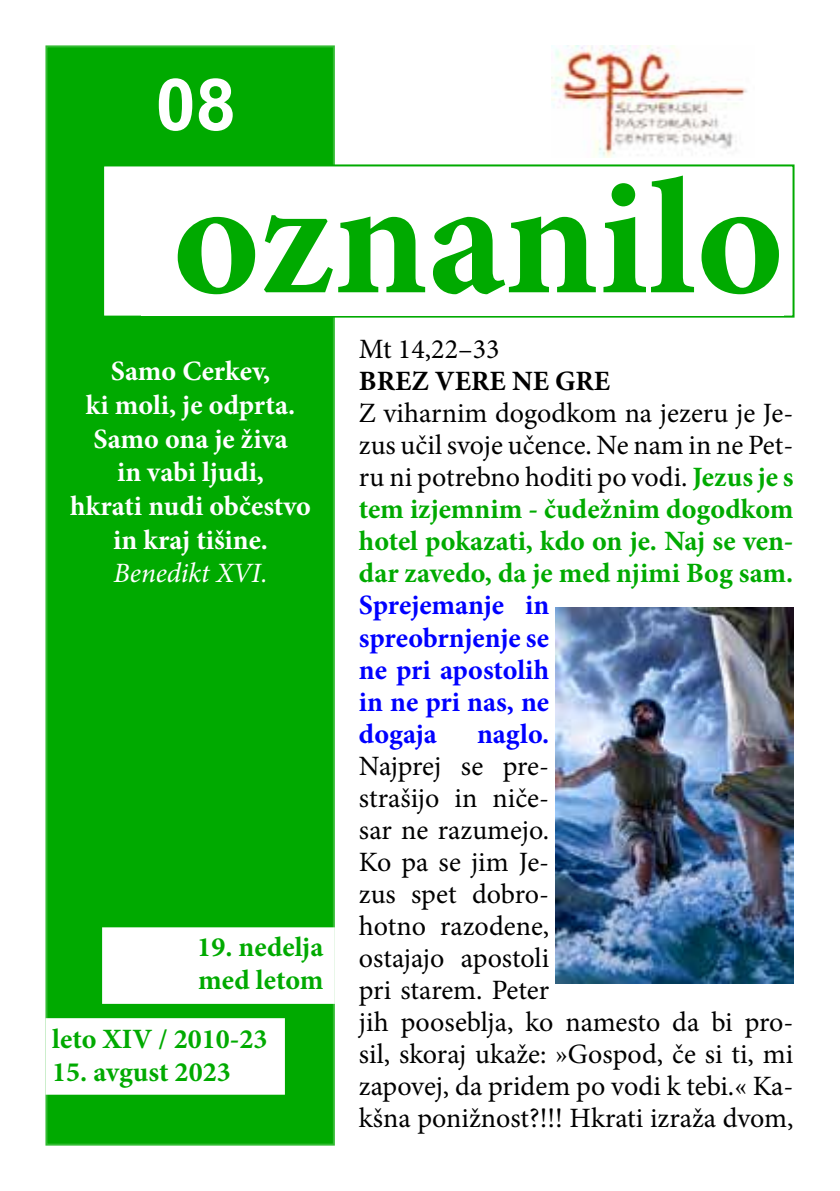
<style>
.page{position:relative;width:840px;height:1191px;background:#fff}
.page>*{position:absolute;margin:0;border:0;box-sizing:border-box;transform-origin:0 0}
.t1{font:700 166px "Minion Pro";color:#0a0}
.t2{font:700 72px "Arial";color:#fff}
.t3{font:28px/32px "Minion Pro";color:#000}
.t4{font:700 28px/32px "Minion Pro";color:#0a0}
.t5{font:700 28px/33.6px "Minion Pro";color:#fff;text-align:center}
.t6{font:700 28px/32px "Minion Pro";color:#00f;text-align:justify}
.t7{font:700 28px "Minion Pro";color:#000}
.t8{font:italic 28px "Minion Pro";letter-spacing:-.005em;color:#fff}
.s1{font-weight:400;color:#000}
</style>
<div class="page">
<div style="left:45px;top:45px;width:289px;height:1100px;background:#0a0;border:2px solid #3b3"></div>
<div style="left:102px;top:164px;width:692px;height:154px;background:#fff;border:2px solid #0a0"></div>
<img style="left:551px;top:45px;width:196px;height:113px">
<div style="left:45px;top:1018px;width:240px;height:76px;background:#fff;border:2px solid #fff"></div>
<div style="left:102px;top:927px;width:232px;height:77px;background:#fff;border:2px solid #fff"></div>
<div style="left:142px;top:171px;width:641px;height:145px;background:#fff"></div>
<img style="left:555px;top:607px;width:237px;height:376px">
<h2 class="t2" style="left:156px;top:54px;width:82px">08</h2>
<h1 class="t1" style="left:173px;top:122px;width:612px">oznanilo</h1>
<p class="t5" style="left:70px;top:354px;width:242px">Samo Cerkev,<br>ki moli, je odprta.<br>Samo ona je živa<br>in vabi ljudi,<br>hkrati nudi občestvo in kraj tišine.</p>
<p class="t8" style="left:113px;top:554px;width:155px">Benedikt XVI.</p>
<p class="t4" style="left:197px;top:929px;width:127px;line-height:33.6px">19. nedelja med letom</p>
<p class="t4" style="left:52px;top:1022px;width:216px">leto XIV / 2010-23</p>
<p class="t4" style="left:52px;top:1056px;width:180px">15. avgust 2023</p>
<p class="t3" style="left:359px;top:333px;width:142px">Mt 14,22–33</p>
<p class="t7" style="left:359px;top:362px;width:252px">BREZ VERE NE GRE</p>
<p class="t4" style="left:359px;top:397px;width:436px;text-align:justify"><span class="s1">Z viharnim dogodkom na jezeru je Je&shy;zus učil svoje učence. Ne nam in ne Pet&shy;ru ni potrebno hoditi po vodi.</span> Jezus je s tem izjemnim - čudežnim dogodkom hotel pokazati, kdo on je. Naj se ven&shy;dar zavedo, da je med njimi Bog sam.</p>
<p class="t6" style="left:359px;top:589px;width:192px">Sprejemanje in spreobrnjenje se ne pri apostolih in ne pri nas, ne dogaja</p>
<p class="t6" style="left:477px;top:717px;width:74px">naglo.</p>
<p class="t3" style="left:359px;top:749px;width:436px">Najprej se pre-<br>strašijo in niče-<br>sar ne razumejo.<br>Ko pa se jim Je-<br>zus spet dobro-<br>hotno razodene,<br>ostajajo apostoli<br>pri starem. Peter<br>jih pooseblja, ko namesto da bi pro&shy;sil, skoraj ukaže: »Gospod, če si ti, mi zapovej, da pridem po vodi k tebi.« Ka&shy;kšna ponižnost?!!! Hkrati izraža dvom,</p>
</div>
